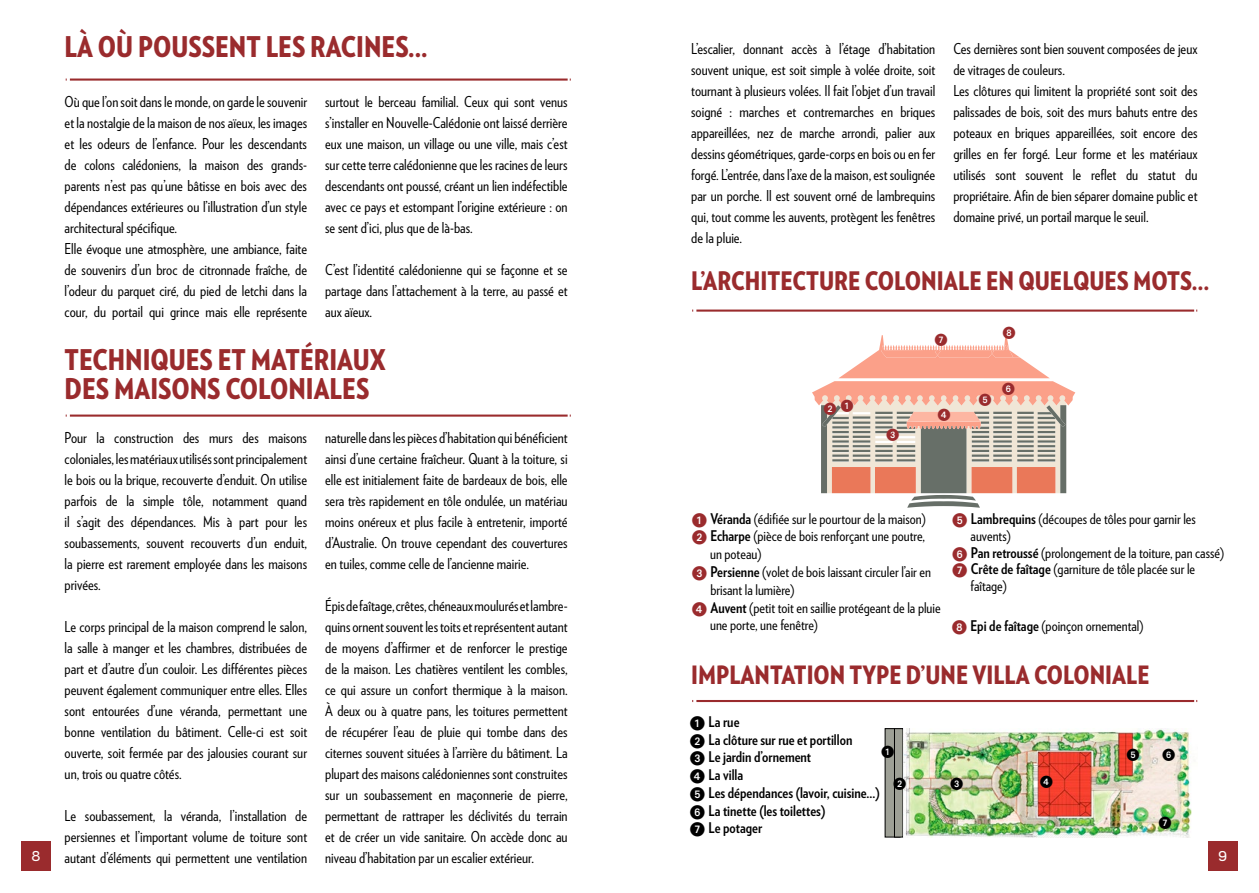
<style>
.page{position:relative;width:1259px;height:893px;background:#fff}
.page>*{position:absolute;margin:0;border:0;box-sizing:border-box;transform-origin:0 0}
.t1{font:900 28.5px/28.5px "Verlag Condensed";color:#9a2b2d}
.t2{font:900 25.5px "Verlag Condensed";color:#9a2b2d}
.t3{font:900 25.2px "Verlag Condensed";color:#9a2b2d}
.t4{font:15px/21px "Verlag Condensed";color:#000;text-align:justify}
.t5{font:14.7px "Verlag Condensed";color:#000}
.t6{font:700 14.7px/17.7px "Verlag Condensed";color:#000}
.t7{font:12.6px "European Pi One";color:#9a2b2d}
.t8{font:12.6px "European Pi One";color:#000}
.t9{font:12.6px "Titling Gothic FB Normal";color:#fff}
.s1{font-family:"European Pi One";color:#9a2b2d}
.s2{font-weight:700}
.s3{font-family:"European Pi One";font-weight:400}
</style>
<div class="page">
<hr style="left:696px;top:700px;width:498px;height:2px;background:#9a2b2d">
<img style="left:905px;top:729px;width:287px;height:108px">
<svg style="left:1041px;top:777px;width:10px;height:10px"></svg>
<svg style="left:1128px;top:750px;width:10px;height:10px"></svg>
<svg style="left:1163px;top:750px;width:10px;height:10px"></svg>
<svg style="left:1160px;top:817px;width:10px;height:10px"></svg>
<svg style="left:952px;top:778px;width:10px;height:10px"></svg>
<svg style="left:884px;top:728px;width:21px;height:109px;background:#9b9c95"></svg>
<hr style="left:696px;top:310px;width:498px;height:2px;background:#9a2b2d">
<svg style="left:812px;top:335px;width:263px;height:173px"></svg>
<hr style="left:70px;top:79px;width:497px;height:2px;background:#9a2b2d">
<hr style="left:70px;top:415px;width:497px;height:2px;background:#9a2b2d">
<div style="left:1208px;top:841px;width:29px;height:30px;background:#9a2b2d"></div>
<div style="left:21px;top:841px;width:30px;height:30px;background:#9a2b2d"></div>
<p class="t9" style="left:32px;top:848px;width:10px">8</p>
<h1 class="t1" style="left:65px;top:31px;width:364px">LÀ OÙ POUSSENT LES RACINES...</h1>
<p class="t4" style="left:65px;top:90px;width:244px;text-align:left">Où que l’on soit dans le monde, on garde le souvenir et la nostalgie de la maison de nos aïeux, les images et les odeurs de l’enfance. Pour les descendants de colons calédoniens, la maison des grands&shy;parents n’est pas qu’une bâtisse en bois avec des dépendances extérieures ou l’illustration d’un style architectural spécifique.<br>Elle évoque une atmosphère, une ambiance, faite de souvenirs d’un broc de citronnade fraîche, de l’odeur du parquet ciré, du pied de letchi dans la cour, du portail qui grince mais elle représente</p>
<p class="t4" style="left:325px;top:90px;width:244px">surtout le berceau familial. Ceux qui sont venus s’installer en Nouvelle-Calédonie ont laissé derrière eux une maison, un village ou une ville, mais c’est sur cette terre calédonienne que les racines de leurs descendants ont poussé, créant un lien indéfectible avec ce pays et estompant l’origine extérieure : on se sent d’ici, plus que de là-bas.</p>
<p class="t4" style="left:325px;top:258px;width:244px">C’est l’identité calédonienne qui se façonne et se partage dans l’attachement à la terre, au passé et aux aïeux.</p>
<h1 class="t1" style="left:65px;top:345px;width:323px">TECHNIQUES ET MATÉRIAUX<br>DES MAISONS COLONIALES</h1>
<p class="t4" style="left:65px;top:426px;width:244px">Pour la construction des murs des maisons coloniales, les matériaux utilisés sont principalement le bois ou la brique, recouverte d’enduit. On utilise parfois de la simple tôle, notamment quand il s’agit des dépendances. Mis à part pour les soubassements, souvent recouverts d’un enduit, la pierre est rarement employée dans les maisons privées.</p>
<p class="t4" style="left:65px;top:615px;width:244px">Le corps principal de la maison comprend le salon, la salle à manger et les chambres, distribuées de part et d’autre d’un couloir. Les différentes pièces peuvent également communiquer entre elles. Elles sont entourées d’une véranda, permettant une bonne ventilation du bâtiment. Celle-ci est soit ouverte, soit fermée par des jalousies courant sur un, trois ou quatre côtés.</p>
<p class="t4" style="left:65px;top:804px;width:244px">Le soubassement, la véranda, l’installation de persiennes et l’important volume de toiture sont autant d’éléments qui permettent une ventilation</p>
<p class="t4" style="left:325px;top:426px;width:244px">naturelle dans les pièces d’habitation qui bénéficient ainsi d’une certaine fraîcheur. Quant à la toiture, si elle est initialement faite de bardeaux de bois, elle sera très rapidement en tôle ondulée, un matériau moins onéreux et plus facile à entretenir, importé d’Australie. On trouve cependant des couvertures en tuiles, comme celle de l’ancienne mairie.</p>
<p class="t4" style="left:325px;top:594px;width:244px">Épis de faîtage, crêtes, chéneaux moulurés et lambre&shy;quins ornent souvent les toits et représentent autant de moyens d’affirmer et de renforcer le prestige de la maison. Les chatières ventilent les combles, ce qui assure un confort thermique à la maison.<br>À deux ou à quatre pans, les toitures permettent de récupérer l’eau de pluie qui tombe dans des citernes souvent situées à l’arrière du bâtiment. La plupart des maisons calédoniennes sont construites sur un soubassement en maçonnerie de pierre, permettant de rattraper les déclivités du terrain et de créer un vide sanitaire. On accède donc au niveau d’habitation par un escalier extérieur.</p>
<p class="t4" style="left:691px;top:38px;width:246px">L’escalier, donnant accès à l’étage d’habitation souvent unique, est soit simple à volée droite, soit tournant à plusieurs volées. Il fait l’objet d’un travail soigné : marches et contremarches en briques appareillées, nez de marche arrondi, palier aux dessins géométriques, garde-corps en bois ou en fer forgé. L’entrée, dans l’axe de la maison, est soulignée par un porche. Il est souvent orné de lambrequins qui, tout comme les auvents, protègent les fenêtres de la pluie.</p>
<p class="t4" style="left:953px;top:38px;width:246px;text-align:left">Ces dernières sont bien souvent composées de jeux de vitrages de couleurs.<br>Les clôtures qui limitent la propriété sont soit des palissades de bois, soit des murs bahuts entre des poteaux en briques appareillées, soit encore des grilles en fer forgé. Leur forme et les matériaux utilisés sont souvent le reflet du statut du propriétaire. Afin de bien séparer domaine public et domaine privé, un portail marque le seuil.</p>
<h2 class="t2" style="left:691px;top:261px;width:520px">L’ARCHITECTURE COLONIALE EN QUELQUES MOTS…</h2>
<p class="t7" style="left:823px;top:400px;width:31px">2 1</p>
<p class="t7" style="left:886px;top:428px;width:14px">3</p>
<p class="t7" style="left:935px;top:333px;width:14px">7</p>
<p class="t7" style="left:938px;top:408px;width:14px">4</p>
<p class="t7" style="left:1003px;top:326px;width:14px">8</p>
<p class="t7" style="left:979px;top:393px;width:14px">5</p>
<p class="t7" style="left:1002px;top:382px;width:14px">6</p>
<p class="t5" style="left:952px;top:508px;width:245px"><span class="s1">5</span> <span class="s2">Lambrequins</span> (découpes de tôles pour garnir les</p>
<p class="t5" style="left:970px;top:525px;width:42px">auvents)</p>
<p class="t5" style="left:952px;top:542px;width:273px"><span class="s1">6</span> <span class="s2">Pan retroussé</span> (prolongement de la toiture, pan cassé)</p>
<p class="t5" style="left:952px;top:559px;width:244px"><span class="s1">7</span> <span class="s2">Crête de faîtage</span> (garniture de tôle placée sur le</p>
<p class="t5" style="left:970px;top:576px;width:38px">faîtage)</p>
<p class="t5" style="left:692px;top:508px;width:235px"><span class="s1">1</span> <span class="s2">Véranda</span> (édifiée sur le pourtour de la maison)</p>
<p class="t5" style="left:692px;top:526px;width:234px"><span class="s1">2</span> <span class="s2">Echarpe</span> (pièce de bois renforçant une poutre,</p>
<p class="t5" style="left:710px;top:543px;width:53px">un poteau)</p>
<p class="t5" style="left:692px;top:561px;width:241px"><span class="s1">3</span> <span class="s2">Persienne</span> (volet de bois laissant circuler l’air en</p>
<p class="t5" style="left:710px;top:579px;width:86px">brisant la lumière)</p>
<p class="t5" style="left:692px;top:597px;width:250px"><span class="s1">4</span> <span class="s2">Auvent</span> (petit toit en saillie protégeant de la pluie</p>
<p class="t5" style="left:710px;top:614px;width:109px">une porte, une fenêtre)</p>
<p class="t5" style="left:952px;top:615px;width:193px"><span class="s1">8</span> <span class="s2">Epi de faîtage</span> (poinçon ornemental)</p>
<h3 class="t3" style="left:691px;top:656px;width:460px">IMPLANTATION TYPE D’UNE VILLA COLONIALE</h3>
<p class="t6" style="left:690px;top:712px;width:191px"><span class="s3">1</span> La rue<br><span class="s3">2</span> La clôture sur rue et portillon<br><span class="s3">3</span> Le jardin d’ornement<br><span class="s3">4</span> La villa<br><span class="s3">5</span> Les dépendances (lavoir, cuisine...)<br><span class="s3">6</span> La tinette (les toilettes)<br><span class="s3">7</span> Le potager</p>
<p class="t8" style="left:881px;top:745px;width:14px">1</p>
<p class="t8" style="left:893px;top:776px;width:14px">2</p>
<p class="t8" style="left:950px;top:776px;width:14px">3</p>
<p class="t8" style="left:1040px;top:775px;width:14px">4</p>
<p class="t8" style="left:1126px;top:748px;width:14px">5</p>
<p class="t8" style="left:1162px;top:748px;width:14px">6</p>
<p class="t8" style="left:1158px;top:816px;width:14px">7</p>
<p class="t9" style="left:1218px;top:848px;width:10px">9</p>
</div>
